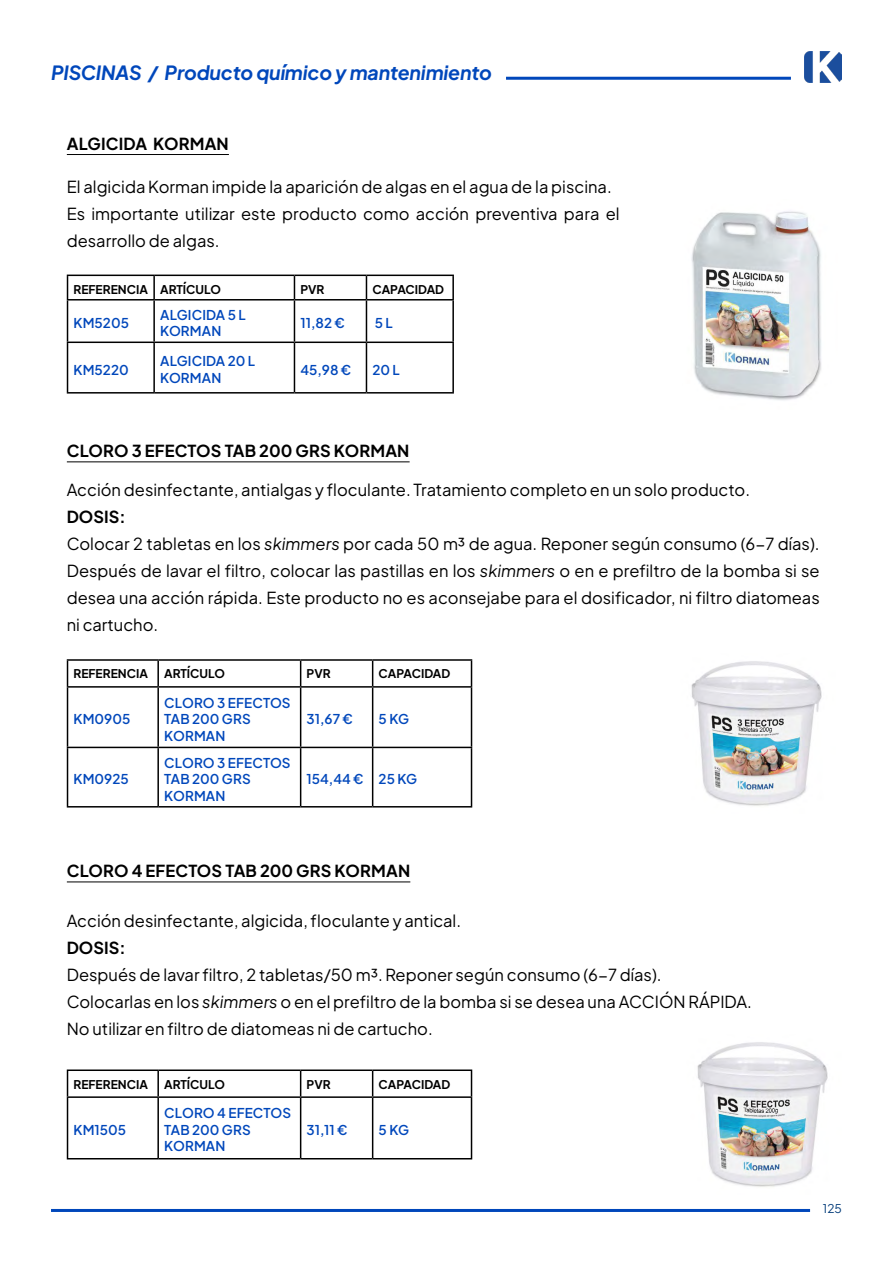
<style>
.page{position:relative;width:893px;height:1263px;background:#fff}
.page>*{position:absolute;margin:0;border:0;box-sizing:border-box;transform-origin:0 0}
.t1{font:italic 700 19.5px "Plus Jakarta Sans";letter-spacing:-.01em;color:#0047bb}
.t2{font:16.5px/27px "Plus Jakarta Sans";color:#000}
.t3{font:700 16.5px "Plus Jakarta Sans";letter-spacing:.01em;color:#000}
.t4{font:600 13.5px/16.5px "Plus Jakarta Sans";letter-spacing:.01em;color:#0047bb}
.t5{font:700 12px "Plus Jakarta Sans";color:#000}
.t6{font:12px "Plus Jakarta Sans";color:#003a78}
.s1{font-style:italic}
.s2{font-weight:700}
</style>
<div class="page">
<hr style="left:51px;top:1209px;width:759px;height:3px;background:#0047bb">
<img style="left:804px;top:52px;width:38px;height:31px">
<img style="left:691px;top:211px;width:130px;height:189px">
<hr style="left:506px;top:77px;width:285px;height:3px;background:#0047bb">
<hr style="left:67px;top:154px;width:162px;height:1px;background:#000">
<hr style="left:67px;top:275px;width:87px;height:1px;background:#000">
<svg style="left:67px;top:276px;width:1px;height:23px"></svg>
<hr style="left:154px;top:275px;width:140px;height:1px;background:#000">
<hr style="left:153px;top:276px;width:2px;height:23px;background:#000">
<hr style="left:294px;top:275px;width:72px;height:1px;background:#000">
<svg style="left:294px;top:276px;width:1px;height:23px"></svg>
<hr style="left:366px;top:275px;width:88px;height:1px;background:#000">
<svg style="left:366px;top:276px;width:1px;height:23px"></svg>
<hr style="left:452px;top:276px;width:2px;height:23px;background:#000">
<hr style="left:67px;top:299px;width:87px;height:1px;background:#000">
<hr style="left:67px;top:300px;width:1px;height:42px;background:#000">
<hr style="left:154px;top:299px;width:140px;height:1px;background:#000">
<hr style="left:153px;top:300px;width:2px;height:42px;background:#000">
<hr style="left:294px;top:299px;width:72px;height:1px;background:#000">
<hr style="left:294px;top:300px;width:1px;height:42px;background:#000">
<hr style="left:366px;top:299px;width:88px;height:1px;background:#000">
<hr style="left:366px;top:300px;width:1px;height:42px;background:#000">
<hr style="left:452px;top:300px;width:2px;height:42px;background:#000">
<hr style="left:67px;top:342px;width:87px;height:1px;background:#000">
<hr style="left:67px;top:343px;width:1px;height:49px;background:#000">
<hr style="left:154px;top:342px;width:140px;height:1px;background:#000">
<hr style="left:153px;top:343px;width:2px;height:49px;background:#000">
<hr style="left:294px;top:342px;width:72px;height:1px;background:#000">
<hr style="left:294px;top:343px;width:1px;height:49px;background:#000">
<hr style="left:366px;top:342px;width:88px;height:1px;background:#000">
<hr style="left:366px;top:343px;width:1px;height:49px;background:#000">
<hr style="left:452px;top:343px;width:2px;height:49px;background:#000">
<hr style="left:67px;top:392px;width:87px;height:2px;background:#000">
<hr style="left:154px;top:392px;width:140px;height:2px;background:#000">
<hr style="left:294px;top:392px;width:72px;height:2px;background:#000">
<hr style="left:366px;top:392px;width:88px;height:2px;background:#000">
<img style="left:691px;top:661px;width:131px;height:145px">
<hr style="left:67px;top:461px;width:343px;height:1px;background:#000">
<hr style="left:67px;top:659px;width:91px;height:2px;background:#000">
<svg style="left:67px;top:661px;width:1px;height:25px"></svg>
<hr style="left:158px;top:659px;width:143px;height:2px;background:#000">
<hr style="left:157px;top:661px;width:2px;height:25px;background:#000">
<hr style="left:301px;top:659px;width:72px;height:2px;background:#000">
<svg style="left:300px;top:661px;width:1px;height:25px"></svg>
<hr style="left:373px;top:659px;width:99px;height:2px;background:#000">
<svg style="left:372px;top:661px;width:1px;height:25px"></svg>
<svg style="left:471px;top:661px;width:1px;height:25px"></svg>
<hr style="left:67px;top:686px;width:91px;height:2px;background:#000">
<hr style="left:67px;top:688px;width:1px;height:59px;background:#000">
<hr style="left:158px;top:686px;width:143px;height:2px;background:#000">
<hr style="left:157px;top:688px;width:2px;height:59px;background:#000">
<hr style="left:301px;top:686px;width:72px;height:2px;background:#000">
<hr style="left:300px;top:688px;width:1px;height:59px;background:#000">
<hr style="left:373px;top:686px;width:99px;height:2px;background:#000">
<hr style="left:372px;top:688px;width:1px;height:59px;background:#000">
<hr style="left:471px;top:688px;width:1px;height:59px;background:#000">
<hr style="left:67px;top:747px;width:91px;height:1px;background:#000">
<hr style="left:67px;top:748px;width:1px;height:58px;background:#000">
<hr style="left:158px;top:747px;width:143px;height:1px;background:#000">
<hr style="left:157px;top:748px;width:2px;height:58px;background:#000">
<hr style="left:301px;top:747px;width:72px;height:1px;background:#000">
<hr style="left:300px;top:748px;width:1px;height:58px;background:#000">
<hr style="left:373px;top:747px;width:99px;height:1px;background:#000">
<hr style="left:372px;top:748px;width:1px;height:58px;background:#000">
<hr style="left:471px;top:748px;width:1px;height:58px;background:#000">
<hr style="left:67px;top:806px;width:91px;height:1px;background:#000">
<hr style="left:158px;top:806px;width:143px;height:1px;background:#000">
<hr style="left:301px;top:806px;width:72px;height:1px;background:#000">
<hr style="left:373px;top:806px;width:99px;height:1px;background:#000">
<img style="left:697px;top:1042px;width:131px;height:145px">
<hr style="left:67px;top:881px;width:343px;height:1px;background:#000">
<hr style="left:67px;top:1069px;width:91px;height:2px;background:#000">
<svg style="left:67px;top:1071px;width:1px;height:25px"></svg>
<hr style="left:158px;top:1069px;width:143px;height:2px;background:#000">
<hr style="left:157px;top:1071px;width:2px;height:25px;background:#000">
<hr style="left:301px;top:1069px;width:72px;height:2px;background:#000">
<svg style="left:300px;top:1071px;width:1px;height:25px"></svg>
<hr style="left:373px;top:1069px;width:99px;height:2px;background:#000">
<svg style="left:372px;top:1071px;width:1px;height:25px"></svg>
<svg style="left:471px;top:1071px;width:1px;height:25px"></svg>
<hr style="left:67px;top:1096px;width:91px;height:2px;background:#000">
<hr style="left:67px;top:1098px;width:1px;height:60px;background:#000">
<hr style="left:158px;top:1096px;width:143px;height:2px;background:#000">
<hr style="left:157px;top:1098px;width:2px;height:60px;background:#000">
<hr style="left:301px;top:1096px;width:72px;height:2px;background:#000">
<hr style="left:300px;top:1098px;width:1px;height:60px;background:#000">
<hr style="left:373px;top:1096px;width:99px;height:2px;background:#000">
<hr style="left:372px;top:1098px;width:1px;height:60px;background:#000">
<hr style="left:471px;top:1098px;width:1px;height:60px;background:#000">
<hr style="left:67px;top:1158px;width:91px;height:1px;background:#000">
<hr style="left:158px;top:1158px;width:143px;height:1px;background:#000">
<hr style="left:301px;top:1158px;width:72px;height:1px;background:#000">
<hr style="left:373px;top:1158px;width:99px;height:1px;background:#000">
<p class="t1" style="left:51px;top:55px;width:442px">PISCINAS / Producto químico y mantenimiento</p>
<p class="t3" style="left:67px;top:129px;width:163px">ALGICIDA KORMAN</p>
<p class="t2" style="left:67px;top:172px;width:546px">El algicida Korman impide la aparición de algas en el agua de la piscina.</p>
<p class="t2" style="left:67px;top:199px;width:554px">Es importante utilizar este producto como acción preventiva para el desarrollo de algas.</p>
<p class="t5" style="left:74px;top:279px;width:76px">REFERENCIA</p>
<p class="t5" style="left:160px;top:279px;width:62px">ARTÍCULO</p>
<p class="t5" style="left:300px;top:279px;width:26px">PVR</p>
<p class="t5" style="left:372px;top:279px;width:73px">CAPACIDAD</p>
<p class="t4" style="left:74px;top:313px;width:57px">KM5205</p>
<p class="t4" style="left:160px;top:305px;width:87px">ALGICIDA 5 L</p>
<p class="t4" style="left:160px;top:321px;width:63px">KORMAN</p>
<p class="t4" style="left:300px;top:313px;width:46px">11,82 €</p>
<p class="t4" style="left:375px;top:313px;width:20px">5 L</p>
<p class="t4" style="left:74px;top:360px;width:57px">KM5220</p>
<p class="t4" style="left:160px;top:351px;width:96px">ALGICIDA 20 L<br>KORMAN</p>
<p class="t4" style="left:300px;top:360px;width:52px">45,98 €</p>
<p class="t4" style="left:372px;top:360px;width:29px">20 L</p>
<p class="t3" style="left:67px;top:436px;width:344px">CLORO 3 EFECTOS TAB 200 GRS KORMAN</p>
<p class="t2" style="left:67px;top:474px;width:685px">Acción desinfectante, antialgas y floculante. Tratamiento completo en un solo producto.</p>
<p class="t3" style="left:67px;top:502px;width:60px">DOSIS:</p>
<p class="t2" style="left:67px;top:528px;width:754px;text-align:justify">Colocar 2 tabletas en los <span class="s1">skimmers</span> por cada 50 m³ de agua. Reponer según consumo (6-7 días).<br>Después de lavar el filtro, colocar las pastillas en los <span class="s1">skimmers</span> o en e prefiltro de la bomba si se desea una acción rápida. Este producto no es aconsejabe para el dosificador, ni filtro diatomeas ni cartucho.</p>
<p class="t5" style="left:74px;top:663px;width:76px">REFERENCIA</p>
<p class="t5" style="left:164px;top:663px;width:62px">ARTÍCULO</p>
<p class="t5" style="left:307px;top:663px;width:26px">PVR</p>
<p class="t5" style="left:379px;top:663px;width:73px">CAPACIDAD</p>
<p class="t4" style="left:74px;top:709px;width:58px">KM0905</p>
<p class="t4" style="left:164px;top:693px;width:128px">CLORO 3 EFECTOS<br>TAB 200 GRS<br>KORMAN</p>
<p class="t4" style="left:307px;top:709px;width:48px">31,67 €</p>
<p class="t4" style="left:379px;top:709px;width:32px">5 KG</p>
<p class="t4" style="left:74px;top:769px;width:57px">KM0925</p>
<p class="t4" style="left:164px;top:753px;width:128px">CLORO 3 EFECTOS<br>TAB 200 GRS<br>KORMAN</p>
<p class="t4" style="left:307px;top:769px;width:58px">154,44 €</p>
<p class="t4" style="left:379px;top:769px;width:40px">25 KG</p>
<p class="t3" style="left:67px;top:856px;width:345px">CLORO 4 EFECTOS TAB 200 GRS KORMAN</p>
<p class="t2" style="left:67px;top:905px;width:396px">Acción desinfectante, algicida, floculante y antical.<br><span class="s2">DOSIS:</span></p>
<p class="t2" style="left:67px;top:959px;width:596px">Después de lavar filtro, 2 tabletas/50 m³. Reponer según consumo (6-7 días).</p>
<p class="t2" style="left:67px;top:986px;width:687px">Colocarlas en los <span class="s1">skimmers</span> o en el prefiltro de la bomba si se desea una ACCIÓN RÁPIDA.</p>
<p class="t2" style="left:67px;top:1013px;width:368px">No utilizar en filtro de diatomeas ni de cartucho.</p>
<p class="t5" style="left:74px;top:1073px;width:76px">REFERENCIA</p>
<p class="t5" style="left:164px;top:1073px;width:62px">ARTÍCULO</p>
<p class="t5" style="left:307px;top:1073px;width:26px">PVR</p>
<p class="t5" style="left:379px;top:1073px;width:73px">CAPACIDAD</p>
<p class="t4" style="left:74px;top:1120px;width:54px">KM1505</p>
<p class="t4" style="left:164px;top:1103px;width:128px">CLORO 4 EFECTOS<br>TAB 200 GRS<br>KORMAN</p>
<p class="t4" style="left:307px;top:1120px;width:42px">31,11 €</p>
<p class="t4" style="left:379px;top:1120px;width:32px">5 KG</p>
<p class="t6" style="left:823px;top:1199px;width:21px">125</p>
</div>
